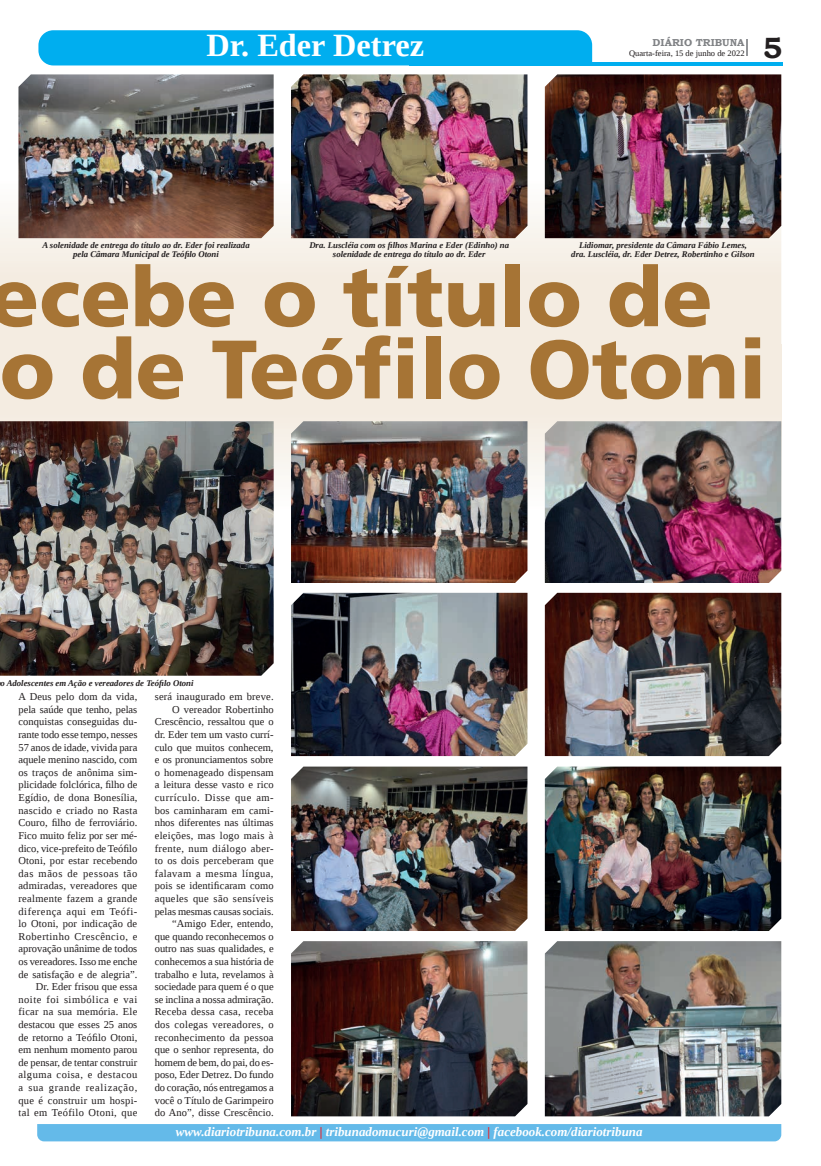
<style>
.page{position:relative;width:821px;height:1166px;background:#fff}
.page>*{position:absolute;margin:0;border:0;box-sizing:border-box;transform-origin:0 0}
.t1{font:900 82.69px/72.2px "Frutiger LT Std";color:#a67435}
.t2{font:700 32.38px "Liberation Serif";color:#fff}
.t3{font:700 29.31px "Bookman Old Style";color:#231f20}
.t4{font:italic 700 12.95px "Liberation Serif";color:#fff}
.t5{font:10.5px/12.6px "Liberation Serif";letter-spacing:.005em;color:#231f20;text-align:right}
.t6{font:700 10.06px "Bookman Old Style";color:#808285}
.t7{font:italic 700 8.75px/9.6px "Liberation Serif";color:#231f20;text-align:center}
.t8{font:8.4px "Liberation Serif";color:#231f20}
.s1{color:#ee1d23}
</style>
<div class="page">
<div style="left:0;top:345px;width:781px;height:182px;background:#f4ece1"></div>
<svg style="left:0;top:162px;width:781px;height:182px;background:#f4ede3"></svg>
<hr style="left:409px;top:62px;width:374px;height:3px;background:#00aeef">
<div style="left:38px;top:30px;width:554px;height:35px;background:#00aeef"></div>
<svg style="left:747px;top:39px;width:1px;height:17px"></svg>
<div style="left:37px;top:1124px;width:744px;height:17px;background:#64bae9"></div>
<img style="left:545px;top:74px;width:236px;height:164px">
<img style="left:18px;top:74px;width:256px;height:164px">
<img style="left:291px;top:74px;width:236px;height:164px">
<img style="left:0;top:421px;width:274px;height:255px">
<img style="left:291px;top:593px;width:236px;height:163px">
<img style="left:545px;top:593px;width:236px;height:163px">
<img style="left:291px;top:421px;width:236px;height:162px">
<img style="left:545px;top:766px;width:236px;height:165px">
<img style="left:545px;top:421px;width:236px;height:162px">
<img style="left:291px;top:766px;width:236px;height:165px">
<img style="left:291px;top:941px;width:236px;height:175px">
<img style="left:545px;top:941px;width:236px;height:175px">
<h2 class="t2" style="left:206px;top:24px;width:219px">Dr. Eder Detrez</h2>
<p class="t6" style="left:653px;top:35px;width:93px">DIÁRIO TRIBUNA</p>
<p class="t8" style="left:629px;top:48px;width:117px">Quarta-feira, 15 de junho de 2022</p>
<h3 class="t3" style="left:763px;top:27px;width:21px">5</h3>
<p class="t7" style="left:42px;top:240px;width:209px">A solenidade de entrega do título ao dr. Eder foi realizada pela Câmara Municipal de Teófilo Otoni</p>
<p class="t7" style="left:309px;top:240px;width:201px">Dra. Luscléia com os filhos Marina e Eder (Edinho) na solenidade de entrega do título ao dr. Eder</p>
<p class="t7" style="left:571px;top:240px;width:185px">Lidiomar, presidente da Câmara Fábio Lemes, dra. Luscléia, dr. Eder Detrez, Robertinho e Gilson</p>
<h1 class="t1" style="left:-11px;top:261px;width:779px">ecebe o título de o de Teófilo Otoni</h1>
<p class="t7" style="left:1px;top:678px;width:194px">o Adolescentes em Ação e vereadores de Teófilo Otoni</p>
<p class="t5" style="left:18px;top:690px;width:120px">A Deus pelo dom da vida, pela saúde que tenho, pelas conquistas conseguidas du&shy;rante todo esse tempo, nesses<br>57 anos de idade, vivida para aquele menino nascido, com os traços de anônima sim&shy;plicidade folclórica, filho de<br>Egídio, de dona Bonesília, nascido e criado no Rasta<br>Couro, filho de ferroviário.<br>Fico muito feliz por ser mé&shy;dico, vice-prefeito de Teófilo<br>Otoni, por estar recebendo das mãos de pessoas tão admiradas, vereadores que realmente fazem a grande diferença aqui em Teófi&shy;lo Otoni, por indicação de<br>Robertinho Crescêncio, e aprovação unânime de todos os vereadores. Isso me enche de satisfação e de alegria”.<br>Dr. Eder frisou que essa noite foi simbólica e vai ficar na sua memória. Ele destacou que esses 25 anos de retorno a Teófilo Otoni, em nenhum momento parou de pensar, de tentar construir alguma coisa, e destacou a sua grande realização, que é construir um hospi&shy;tal em Teófilo Otoni, que</p>
<p class="t5" style="left:155px;top:690px;width:120px">será inaugurado em breve.<br>O vereador Robertinho<br>Crescêncio, ressaltou que o dr. Eder tem um vasto currí&shy;culo que muitos conhecem, e os pronunciamentos sobre o homenageado dispensam a leitura desse vasto e rico currículo. Disse que am&shy;bos caminharam em cami&shy;nhos diferentes nas últimas eleições, mas logo mais à frente, num diálogo aber&shy;to os dois perceberam que falavam a mesma língua, pois se identificaram como aqueles que são sensíveis pelas mesmas causas sociais. “Amigo Eder, entendo, que quando reconhecemos o outro nas suas qualidades, e conhecemos a sua história de trabalho e luta, revelamos à sociedade para quem é o que se inclina a nossa admiração.<br>Receba dessa casa, receba dos colegas vereadores, o reconhecimento da pessoa que o senhor representa, do homem de bem, do pai, do es&shy;poso, Eder Detrez. Do fundo do coração, nós entregamos a você o Título de Garimpeiro do Ano”, disse Crescêncio.</p>
<p class="t4" style="left:176px;top:1123px;width:468px">www.diariotribuna.com.br <span class="s1">|</span> tribunadomucuri@gmail.com <span class="s1">|</span> facebook.com/diariotribuna</p>
</div>
